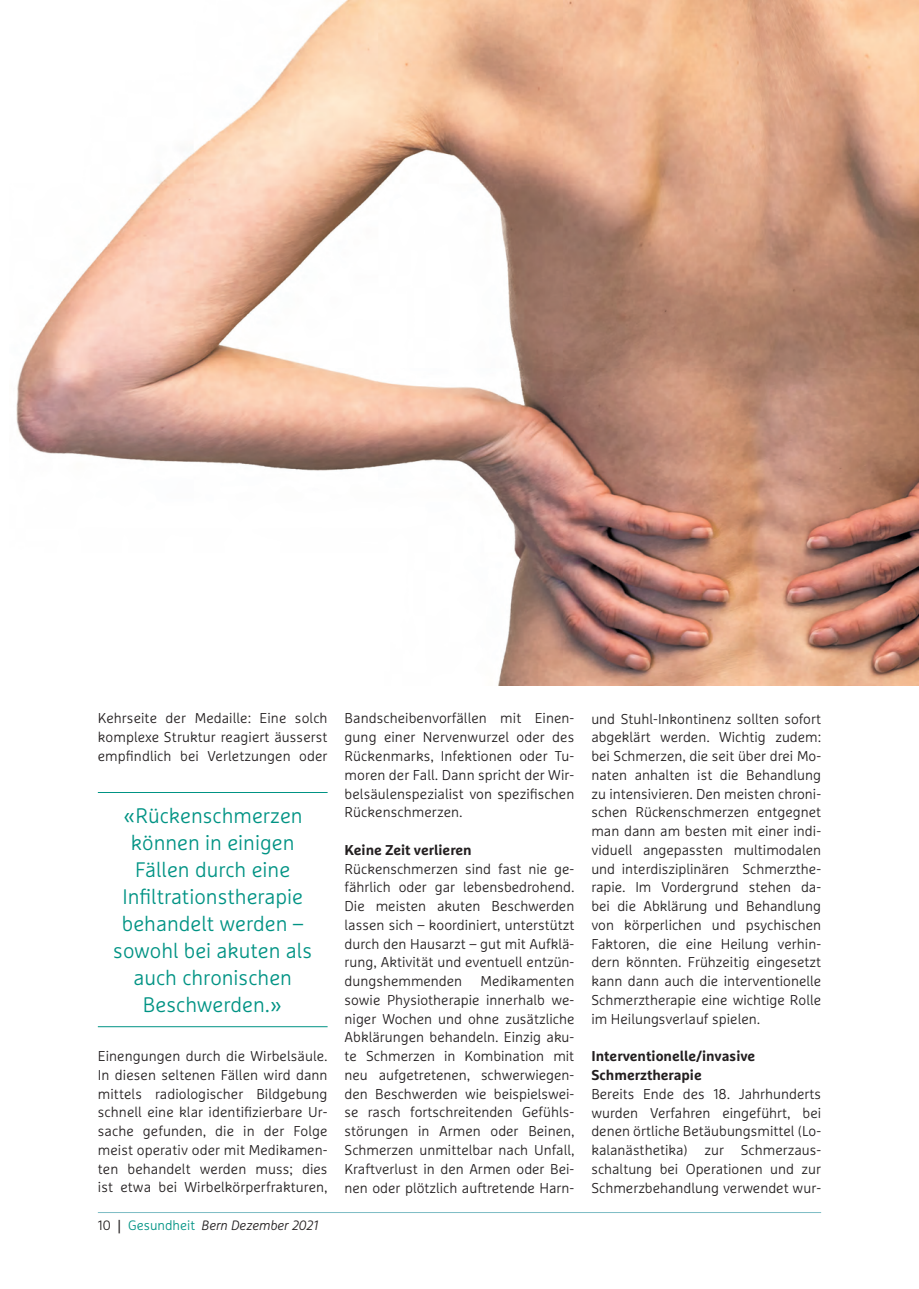
<style>
.page{position:relative;width:919px;height:1289px;background:#fff}
.page>*{position:absolute;margin:0;border:0;box-sizing:border-box;transform-origin:0 0}
.t1{font:300 21px/27px "Marselis Pro";color:#009384;text-align:center}
.t2{font:300 14.25px/18.8px "Marselis Pro";color:#231f20;text-align:justify}
.t3{font:700 14.25px/18.8px "Marselis Pro";color:#231f20}
.t4{font:italic 300 13.5px "Marselis Pro";color:#231f20}
.s1{font-style:normal}
.s2{font-family:"The Mix";font-weight:600;font-style:normal}
.s3{font-style:normal;color:#009384}
</style>
<div class="page">
<hr style="left:98px;top:1212px;width:723px;height:1px;background:#7dbcc4">
<img style="left:16px;top:0;width:902px;height:686px">
<hr style="left:98px;top:792px;width:229px;height:1px;background:#009384">
<hr style="left:98px;top:1026px;width:229px;height:1px;background:#009384">
<p class="t2" style="left:98px;top:710px;width:231px">Kehrseite der Medaille: Eine solch komplexe Struktur reagiert äusserst empfindlich bei Verletzungen oder</p>
<h1 class="t1" style="left:113px;top:803px;width:200px">«Rückenschmerzen können in einigen<br>Fällen durch eine<br>Infiltrationstherapie behandelt werden – sowohl bei akuten als auch chronischen<br>Beschwerden.»</h1>
<p class="t2" style="left:98px;top:1048px;width:231px">Einengungen durch die Wirbelsäule.<br>In diesen seltenen Fällen wird dann mittels radiologischer Bildgebung schnell eine klar identifizierbare Ur&shy;sache gefunden, die in der Folge meist operativ oder mit Medikamen&shy;ten behandelt werden muss; dies ist etwa bei Wirbelkörperfrakturen,</p>
<p class="t4" style="left:98px;top:1220px;width:222px"><span class="s1">10</span> <span class="s2">|</span> <span class="s3">Gesundheit</span> Bern Dezember 2021</p>
<p class="t2" style="left:344px;top:710px;width:231px">Bandscheibenvorfällen mit Einen&shy;gung einer Nervenwurzel oder des Rückenmarks, Infektionen oder Tu&shy;moren der Fall. Dann spricht der Wir&shy;belsäulenspezialist von spezifischen Rückenschmerzen.</p>
<p class="t3" style="left:344px;top:841px;width:129px">Keine Zeit verlieren</p>
<p class="t2" style="left:344px;top:860px;width:231px">Rückenschmerzen sind fast nie ge&shy;fährlich oder gar lebensbedrohend.<br>Die meisten akuten Beschwerden lassen sich – koordiniert, unterstützt durch den Hausarzt – gut mit Aufklä&shy;rung, Aktivität und eventuell entzün&shy;dungshemmenden</p>
<p class="t2" style="left:344px;top:973px;width:231px;text-indent:136px">Medikamenten sowie Physiotherapie innerhalb we&shy;niger Wochen und ohne zusätzliche Abklärungen behandeln. Einzig aku&shy;te Schmerzen in Kombination mit neu aufgetretenen, schwerwiegen&shy;den Beschwerden wie beispielswei&shy;se rasch fortschreitenden Gefühls&shy;störungen in Armen oder Beinen, Schmerzen unmittelbar nach Unfall, Kraftverlust in den Armen oder Bei&shy;nen oder plötzlich auftretende Harn-</p>
<p class="t2" style="left:591px;top:710px;width:231px">und Stuhl-Inkontinenz sollten sofort abgeklärt werden. Wichtig zudem: bei Schmerzen, die seit über drei Mo&shy;naten anhalten ist die Behandlung zu intensivieren. Den meisten chroni&shy;schen Rückenschmerzen entgegnet man dann am besten mit einer indi&shy;viduell angepassten multimodalen und interdisziplinären Schmerzthe&shy;rapie. Im Vordergrund stehen da&shy;bei die Abklärung und Behandlung von körperlichen und psychischen Faktoren, die eine Heilung verhin&shy;dern könnten. Frühzeitig eingesetzt kann dann auch die interventionelle Schmerztherapie eine wichtige Rolle im Heilungsverlauf spielen.</p>
<p class="t3" style="left:591px;top:1048px;width:165px">Interventionelle/invasive<br>Schmerztherapie</p>
<p class="t2" style="left:591px;top:1085px;width:231px">Bereits Ende des 18. Jahrhunderts wurden Verfahren eingeführt, bei denen örtliche Betäubungsmittel (Lo - kalanästhetika) zur Schmerzaus&shy;schaltung bei Operationen und zur Schmerzbehandlung verwendet wur-</p>
</div>
